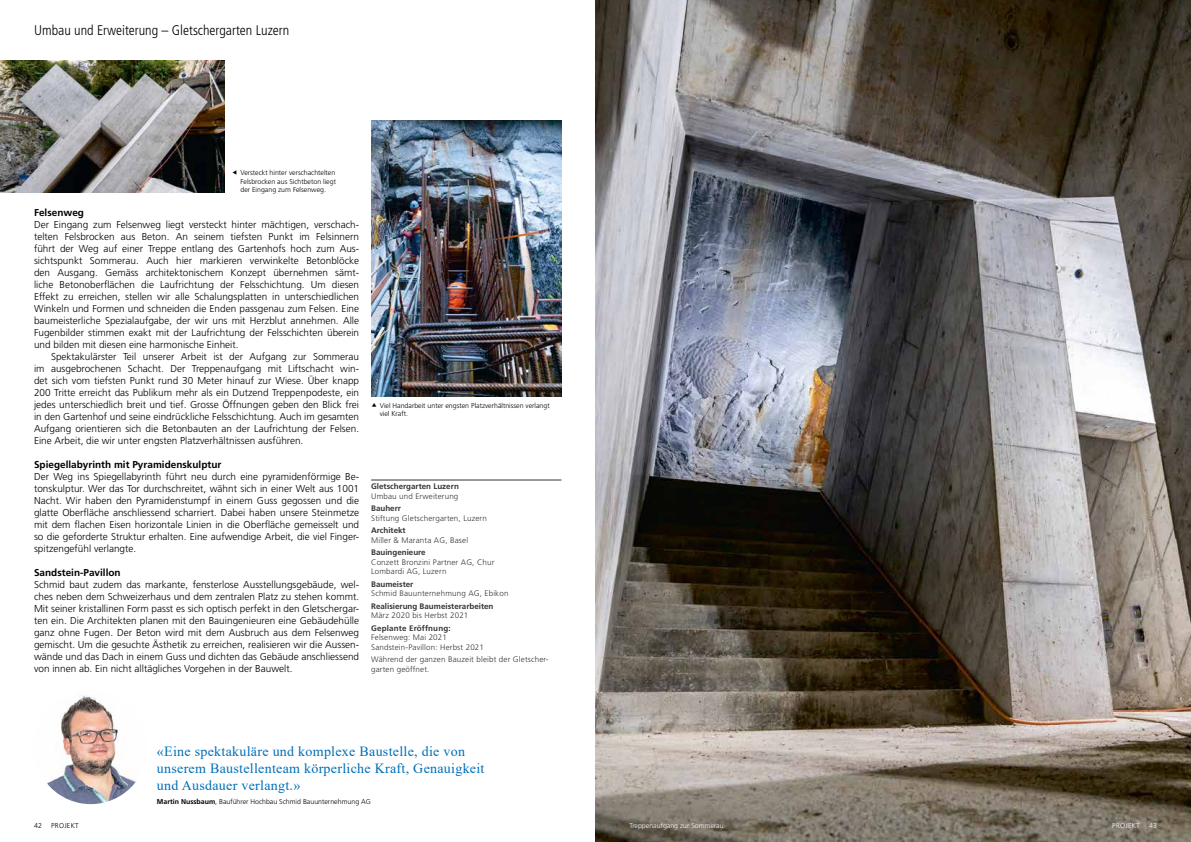
<style>
.page{position:relative;width:1191px;height:842px;background:#fff}
.page>*{position:absolute;margin:0;border:0;box-sizing:border-box;transform-origin:0 0}
.t1{font:14px/16.8px "Times New Roman";letter-spacing:.02em;color:#006fb8}
.t2{font:300 condensed 14px "Frutiger LT Std";color:#000}
.t3{font:300 10px/12px "Frutiger LT Std";color:#000;text-align:justify}
.t4{font:700 10px "Frutiger LT Std";color:#000}
.t5{font:300 8px/9.6px "Frutiger LT Std";letter-spacing:.02em;color:#000}
.t6{font:700 8px "Frutiger LT Std";color:#000}
.t7{font:700 8px "Frutiger LT Std";letter-spacing:.02em;color:#000}
.t8{font:300 7px/8.4px "Frutiger LT Std";color:#000}
.t9{font:300 7px "Frutiger LT Std";color:#fff}
.t10{font:300 7px "Frutiger LT Std";letter-spacing:.04em;color:#000}
.t11{font:300 7px "Frutiger LT Std";letter-spacing:.04em;color:#fff}
.s1{font-weight:700}
</style>
<div class="page">
<img style="left:595px;top:0;width:596px;height:842px">
<img style="left:34px;top:691px;width:113px;height:113px;border-radius:57px">
<hr style="left:371px;top:479px;width:190px;height:1px;background:#000">
<img style="left:371px;top:120px;width:190px;height:276px">
<img style="left:0;top:60px;width:224px;height:132px">
<h1 class="t2" style="left:34px;top:22px;width:257px">Umbau und Erweiterung – Gletschergarten Luzern</h1>
<p class="t8" style="left:240px;top:169px;width:97px;text-align:justify">Versteckt hinter verschachtelten Felsbrocken aus Sichtbeton liegt der Eingang zum Felsenweg.</p>
<p class="t4" style="left:34px;top:207px;width:52px">Felsenweg</p>
<p class="t3" style="left:34px;top:219px;width:327px">Der Eingang zum Felsenweg liegt versteckt hinter mächtigen, verschach&shy;telten Felsbrocken aus Beton. An seinem tiefsten Punkt im Felsinnern führt der Weg auf einer Treppe entlang des Gartenhofs hoch zum Aus&shy;sichtspunkt Sommerau. Auch hier markieren verwinkelte Betonblöcke den Ausgang. Gemäss architektonischem Konzept übernehmen sämt&shy;liche Betonoberflächen die Laufrichtung der Felsschichtung. Um diesen Effekt zu erreichen, stellen wir alle Schalungsplatten in unterschiedlichen Winkeln und Formen und schneiden die Enden passgenau zum Felsen. Eine baumeisterliche Spezialaufgabe, der wir uns mit Herzblut annehmen. Alle Fugenbilder stimmen exakt mit der Laufrichtung der Felsschichten überein und bilden mit diesen eine harmonische Einheit.</p>
<p class="t3" style="left:34px;top:351px;width:327px;text-indent:17px">Spektakulärster Teil unserer Arbeit ist der Aufgang zur Sommerau im ausgebrochenen Schacht. Der Treppenaufgang mit Liftschacht win&shy;det sich vom tiefsten Punkt rund 30 Meter hinauf zur Wiese. Über knapp 200 Tritte erreicht das Publikum mehr als ein Dutzend Treppenpodeste, ein jedes unterschiedlich breit und tief. Grosse Öffnungen geben den Blick frei in den Gartenhof und seine eindrückliche Felsschichtung. Auch im gesamten Aufgang orientieren sich die Betonbauten an der Laufrichtung der Felsen.<br>Eine Arbeit, die wir unter engsten Platzverhältnissen ausführen.</p>
<p class="t4" style="left:34px;top:459px;width:189px">Spiegellabyrinth mit Pyramidenskulptur</p>
<p class="t3" style="left:34px;top:471px;width:327px">Der Weg ins Spiegellabyrinth führt neu durch eine pyramidenförmige Be&shy;tonskulptur. Wer das Tor durchschreitet, wähnt sich in einer Welt aus 1001<br>Nacht. Wir haben den Pyramidenstumpf in einem Guss gegossen und die glatte Oberfläche anschliessend scharriert. Dabei haben unsere Steinmetze mit dem flachen Eisen horizontale Linien in die Oberfläche gemeisselt und so die geforderte Struktur erhalten. Eine aufwendige Arbeit, die viel Finger&shy;spitzengefühl verlangte.</p>
<p class="t4" style="left:34px;top:567px;width:88px">Sandstein-Pavillon</p>
<p class="t3" style="left:34px;top:579px;width:327px">Schmid baut zudem das markante, fensterlose Ausstellungsgebäude, wel&shy;ches neben dem Schweizerhaus und dem zentralen Platz zu stehen kommt.<br>Mit seiner kristallinen Form passt es sich optisch perfekt in den Gletschergar&shy;ten ein. Die Architekten planen mit den Bauingenieuren eine Gebäudehülle ganz ohne Fugen. Der Beton wird mit dem Ausbruch aus dem Felsenweg gemischt. Um die gesuchte Ästhetik zu erreichen, realisieren wir die Aussen&shy;wände und das Dach in einem Guss und dichten das Gebäude anschliessend von innen ab. Ein nicht alltägliches Vorgehen in der Bauwelt.</p>
<p class="t8" style="left:380px;top:401px;width:171px">Viel Handarbeit unter engsten Platzverhältnissen verlangt viel Kraft.</p>
<p class="t6" style="left:371px;top:481px;width:89px">Gletschergarten Luzern</p>
<p class="t5" style="left:371px;top:491px;width:89px">Umbau und Erweiterung</p>
<p class="t6" style="left:371px;top:504px;width:31px">Bauherr</p>
<p class="t5" style="left:371px;top:513px;width:117px">Stiftung Gletschergarten, Luzern</p>
<p class="t6" style="left:371px;top:526px;width:36px">Architekt</p>
<p class="t5" style="left:371px;top:535px;width:98px">Miller &amp; Maranta AG, Basel</p>
<p class="t6" style="left:371px;top:548px;width:56px">Bauingenieure</p>
<p class="t5" style="left:371px;top:557px;width:125px">Conzett Bronzini Partner AG, Chur<br>Lombardi AG, Luzern</p>
<p class="t6" style="left:371px;top:579px;width:44px">Baumeister</p>
<p class="t5" style="left:371px;top:589px;width:139px">Schmid Bauunternehmung AG, Ebikon</p>
<p class="t6" style="left:371px;top:601px;width:124px">Realisierung Baumeisterarbeiten</p>
<p class="t5" style="left:371px;top:611px;width:99px">März 2020 bis Herbst 2021</p>
<p class="t7" style="left:371px;top:623px;width:81px">Geplante Eröffnung:</p>
<p class="t5" style="left:371px;top:633px;width:114px">Felsenweg: Mai 2021<br>Sandstein-Pavillon: Herbst 2021</p>
<p class="t5" style="left:371px;top:655px;width:179px">Während der ganzen Bauzeit bleibt der Gletscher&shy;garten geöffnet.</p>
<h1 class="t1" style="left:157px;top:743px;width:329px">«Eine spektakuläre und komplexe Baustelle, die von unserem Baustellenteam körperliche Kraft, Genauigkeit und Ausdauer verlangt.»</h1>
<p class="t8" style="left:157px;top:797px;width:215px"><span class="s1">Martin Nussbaum</span>, Bauführer Hochbau Schmid Bauunternehmung AG</p>
<p class="t9" style="left:629px;top:822px;width:96px">Treppenaufgang zur Sommerau</p>
<p class="t8" style="left:34px;top:821px;width:10px">42</p>
<p class="t10" style="left:51px;top:822px;width:29px">PROJEKT</p>
<p class="t11" style="left:1112px;top:822px;width:29px">PROJEKT</p>
<p class="t9" style="left:1149px;top:822px;width:10px">43</p>
</div>
